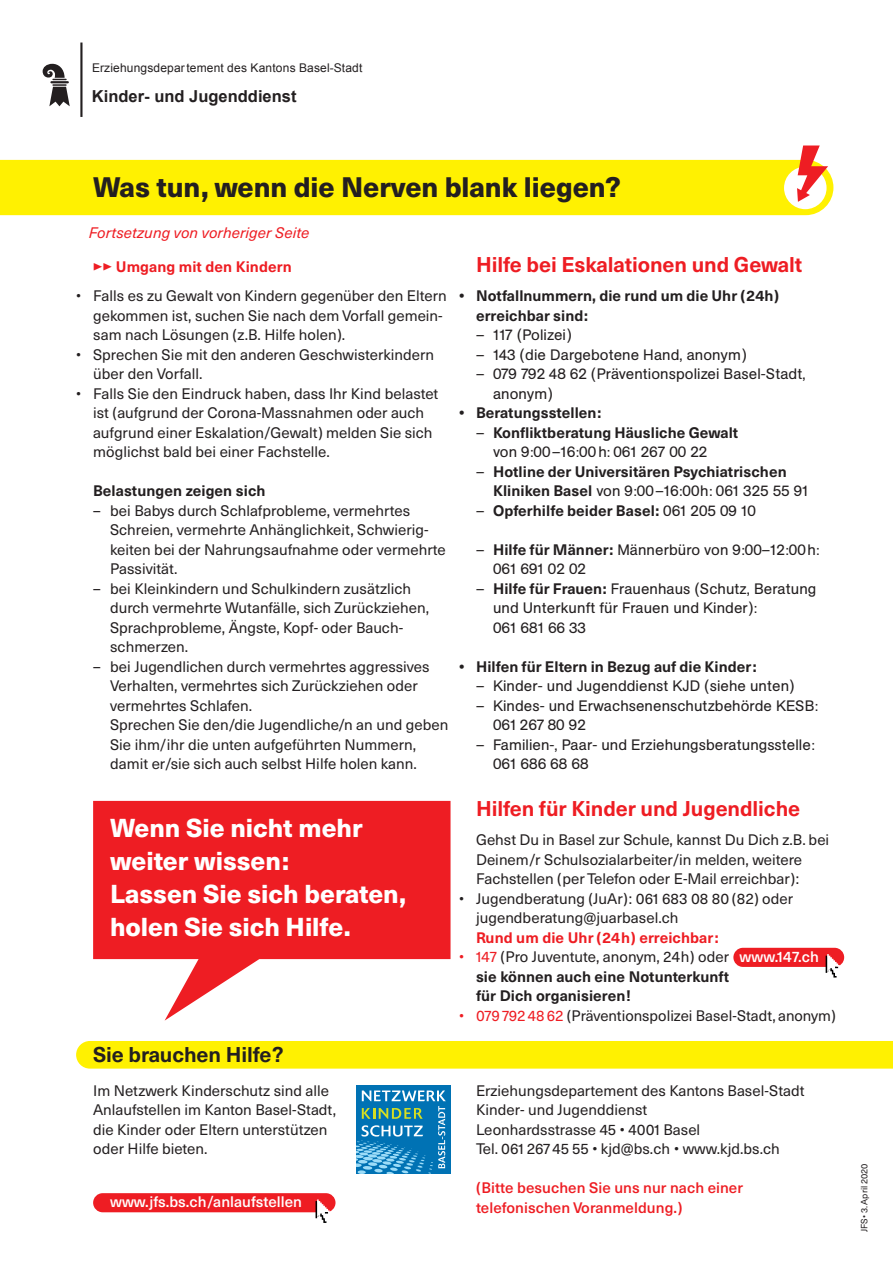
<style>
.page{position:relative;width:893px;height:1263px;background:#fff}
.page>*{position:absolute;margin:0;border:0;box-sizing:border-box;transform-origin:0 0}
.t1{font:800 27.75px "Neue Haas Unica Pro";color:#231f20}
.t2{font:800 25.5px/33px "Neue Haas Unica Pro";color:#fff}
.t3{font:700 21px "Neue Haas Unica Pro";letter-spacing:-.005em;color:#ee1d23}
.t4{font:700 21px "Neue Haas Unica Pro";letter-spacing:-.005em;color:#231f20}
.t5{font:700 16.5px "Arial";color:#231f20}
.t6{font:15px/19.5px "Neue Haas Unica Pro";color:#231f20}
.t7{font:15px/19.5px "AG Book Pro";letter-spacing:.005em;color:#231f20}
.t8{font:700 15px/19.5px "Neue Haas Unica Pro";letter-spacing:.005em;color:#231f20}
.t9{font:500 15px/19.5px "Neue Haas Unica Pro";letter-spacing:.005em;color:#ee1d23}
.t10{font:700 15px "Neue Haas Unica Pro";letter-spacing:.005em;color:#ee1d23}
.t11{font:italic 15px "Neue Haas Unica Pro";letter-spacing:.005em;color:#ee1d23}
.t12{font:500 15px "Neue Haas Unica Pro";letter-spacing:.005em;color:#fff}
.t13{font:12px "Arial";letter-spacing:.015em;color:#231f20}
.t14{font:9px "Neue Haas Unica Pro";letter-spacing:-.005em;color:#231f20}
.s1{font-family:"Edit Serif Pro";font-weight:400}
.s2{font-family:"AG Book Pro";font-weight:400}
.s3{font-family:"Neue Haas Unica Pro";font-weight:700}
.s4{font-weight:400;color:#ee1d23}
.s5{font-weight:400}
.s6{font-weight:500;color:#fff}
.s7{color:#ee1d23}
</style>
<div class="page">
<svg style="left:93px;top:801px;width:357px;height:219px;fill:#ee1d23"></svg>
<div style="left:733px;top:948px;width:111px;height:19px;background:#ee1d23;border-radius:10px"></div>
<svg style="left:826px;top:954px;width:14px;height:23px"></svg>
<div style="left:76px;top:1041px;width:817px;height:27px;background:#fff101"></div>
<div style="left:93px;top:1193px;width:242px;height:19px;background:#ee1d23;border-radius:10px"></div>
<hr style="left:80px;top:43px;width:3px;height:74px;background:#231f20">
<svg style="left:43px;top:64px;width:27px;height:42px"></svg>
<svg style="left:316px;top:1199px;width:14px;height:24px"></svg>
<div style="left:356px;top:1085px;width:94px;height:89px;background:#0072b4"></div>
<svg style="left:356px;top:1090px;width:90px;height:84px"></svg>
<div style="left:0;top:160px;width:833px;height:55px;background:#fff101"></div>
<div style="left:784px;top:167px;width:42px;height:42px;background:#fff;border-radius:50%"></div>
<svg style="left:797px;top:145px;width:31px;height:57px"></svg>
<p class="t13" style="left:92px;top:64px;width:272px">Erziehungsdepartement des Kantons Basel-Stadt</p>
<p class="t5" style="left:92px;top:90px;width:206px">Kinder- und Jugenddienst</p>
<h1 class="t1" style="left:93px;top:176px;width:529px">Was tun, wenn die Nerven blank liegen?</h1>
<p class="t11" style="left:89px;top:226px;width:222px">Fortsetzung von vorheriger Seite</p>
<p class="t10" style="left:93px;top:261px;width:200px"><span class="s1">►►</span> Umgang mit den Kindern</p>
<p class="t6" style="left:93px;top:288px;width:355px;text-indent:-17px">• Falls es zu Gewalt von Kindern gegenüber den Eltern gekommen ist, suchen Sie nach dem Vorfall gemein&shy;sam nach Lösungen (z.B. Hilfe holen).</p>
<p class="t6" style="left:93px;top:346px;width:343px;text-indent:-17px">• Sprechen Sie mit den anderen Geschwisterkindern über den Vorfall.</p>
<p class="t6" style="left:93px;top:385px;width:347px;text-indent:-17px">• Falls Sie den Eindruck haben, dass Ihr Kind belastet ist (aufgrund der Corona-Massnahmen oder auch aufgrund einer Eskalation/Gewalt) melden Sie sich möglichst bald bei einer Fachstelle.</p>
<p class="t8" style="left:93px;top:483px;width:174px">Belastungen zeigen sich</p>
<p class="t6" style="left:110px;top:502px;width:337px;text-indent:-17px">– bei Babys durch Schlafprobleme, vermehrtes Schreien, vermehrte Anhänglichkeit, Schwierig&shy;keiten bei der Nahrungsaufnahme oder vermehrte Passivität.</p>
<p class="t6" style="left:110px;top:580px;width:320px;text-indent:-17px">– bei Kleinkindern und Schulkindern zusätzlich durch vermehrte Wutanfälle, sich Zurückziehen, Sprachprobleme, Ängste, Kopf- oder Bauch‐ schmerzen.</p>
<p class="t6" style="left:110px;top:658px;width:340px;text-indent:-17px">– bei Jugendlichen durch vermehrtes aggressives Verhalten, vermehrtes sich Zurückziehen oder vermehrtes Schlafen.<br>Sprechen Sie den/die Jugendliche/n an und geben Sie ihm/ihr die unten aufgeführten Nummern, damit er/sie sich auch selbst Hilfe holen kann.</p>
<h2 class="t2" style="left:110px;top:814px;width:298px">Wenn Sie nicht mehr weiter wissen:<br>Lassen Sie sich beraten, holen Sie sich Hilfe.</h2>
<h3 class="t4" style="left:93px;top:1045px;width:192px">Sie brauchen Hilfe?</h3>
<p class="t6" style="left:93px;top:1082px;width:244px">Im Netzwerk Kinderschutz sind alle<br>Anlaufstellen im Kanton Basel-Stadt, die Kinder oder Eltern unterstützen oder Hilfe bieten.</p>
<p class="t12" style="left:110px;top:1196px;width:193px">www.jfs.bs.ch/anlaufstellen</p>
<h3 class="t3" style="left:476px;top:256px;width:328px">Hilfe bei Eskalationen und Gewalt</h3>
<p class="t8" style="left:476px;top:288px;width:305px;text-indent:-17px">• Notfallnummern, die rund um die Uhr (24h) erreichbar sind:</p>
<p class="t7" style="left:476px;top:327px;width:97px">– 117 (Polizei)</p>
<p class="t7" style="left:476px;top:346px;width:272px">– 143 (die Dargebotene Hand, anonym)</p>
<p class="t7" style="left:493px;top:366px;width:314px;text-indent:-17px">– 079 792 48 62 (Präventionspolizei Basel-Stadt, anonym)</p>
<p class="t8" style="left:459px;top:405px;width:144px">• Beratungsstellen:</p>
<p class="t8" style="left:476px;top:424px;width:264px"><span class="s2">–</span> Konfliktberatung Häusliche Gewalt</p>
<p class="t7" style="left:493px;top:444px;width:216px">von 9:00–16:00 h: 061 267 00 22</p>
<p class="t8" style="left:476px;top:463px;width:312px"><span class="s2">–</span> Hotline der Universitären Psychiatrischen</p>
<p class="t7" style="left:493px;top:483px;width:317px"><span class="s3">Kliniken Basel</span> von 9:00–16:00h: 061 325 55 91</p>
<p class="t8" style="left:476px;top:502px;width:281px"><span class="s2">–</span> Opferhilfe beider Basel: <span class="s2">061 205 09 10</span></p>
<p class="t7" style="left:493px;top:541px;width:328px;text-indent:-17px">– <span class="s3">Hilfe für Männer:</span> Männerbüro von 9:00–12:00h:<br>061 691 02 02</p>
<p class="t7" style="left:493px;top:580px;width:325px;text-indent:-17px">– <span class="s3">Hilfe für Frauen:</span> Frauenhaus (Schutz, Beratung und Unterkunft für Frauen und Kinder):<br>061 681 66 33</p>
<p class="t8" style="left:459px;top:658px;width:299px">• Hilfen für Eltern in Bezug auf die Kinder:</p>
<p class="t7" style="left:476px;top:678px;width:320px">– Kinder- und Jugenddienst KJD (siehe unten)</p>
<p class="t7" style="left:493px;top:697px;width:327px;text-indent:-17px">– Kindes- und Erwachsenenschutzbehörde KESB:<br>061 267 80 92</p>
<p class="t7" style="left:493px;top:736px;width:323px;text-indent:-17px">– Familien-, Paar- und Erziehungsberatungsstelle:<br>061 686 68 68</p>
<h3 class="t3" style="left:476px;top:800px;width:326px">Hilfen für Kinder und Jugendliche</h3>
<p class="t6" style="left:476px;top:831px;width:355px">Gehst Du in Basel zur Schule, kannst Du Dich z.B. bei<br>Deinem/r Schulsozialarbeiter/in melden, weitere<br>Fachstellen (per Telefon oder E-Mail erreichbar):</p>
<p class="t6" style="left:476px;top:890px;width:319px;text-indent:-17px">• Jugendberatung (JuAr): 061 683 08 80 (82) oder jugendberatung@juarbasel.ch</p>
<p class="t10" style="left:476px;top:931px;width:244px">Rund um die Uhr (24h) erreichbar:</p>
<p class="t8" style="left:476px;top:948px;width:344px;text-indent:-17px"><span class="s4">• 147</span> <span class="s5">(Pro Juventute, anonym, 24h) oder</span> <span class="s6">www.147.ch </span>sie können auch eine Notunterkunft<br>für Dich organisieren!</p>
<p class="t6" style="left:459px;top:1007px;width:378px"><span class="s7">• 079 792 48 62</span> (Präventionspolizei Basel-Stadt, anonym)</p>
<p class="t6" style="left:476px;top:1082px;width:330px">Erziehungsdepartement des Kantons Basel-Stadt Kinder- und Jugenddienst<br>Leonhardsstrasse 45 • 4001 Basel<br>Tel. 061 267 45 55 • kjd@bs.ch • www.kjd.bs.ch</p>
<p class="t9" style="left:476px;top:1179px;width:269px">(Bitte besuchen Sie uns nur nach einer telefonischen Voranmeldung.)</p>
<p class="t14" style="left:860px;top:1232px;width:70px;rotate:-90deg">JFS• 3. April 2020</p>
</div>
